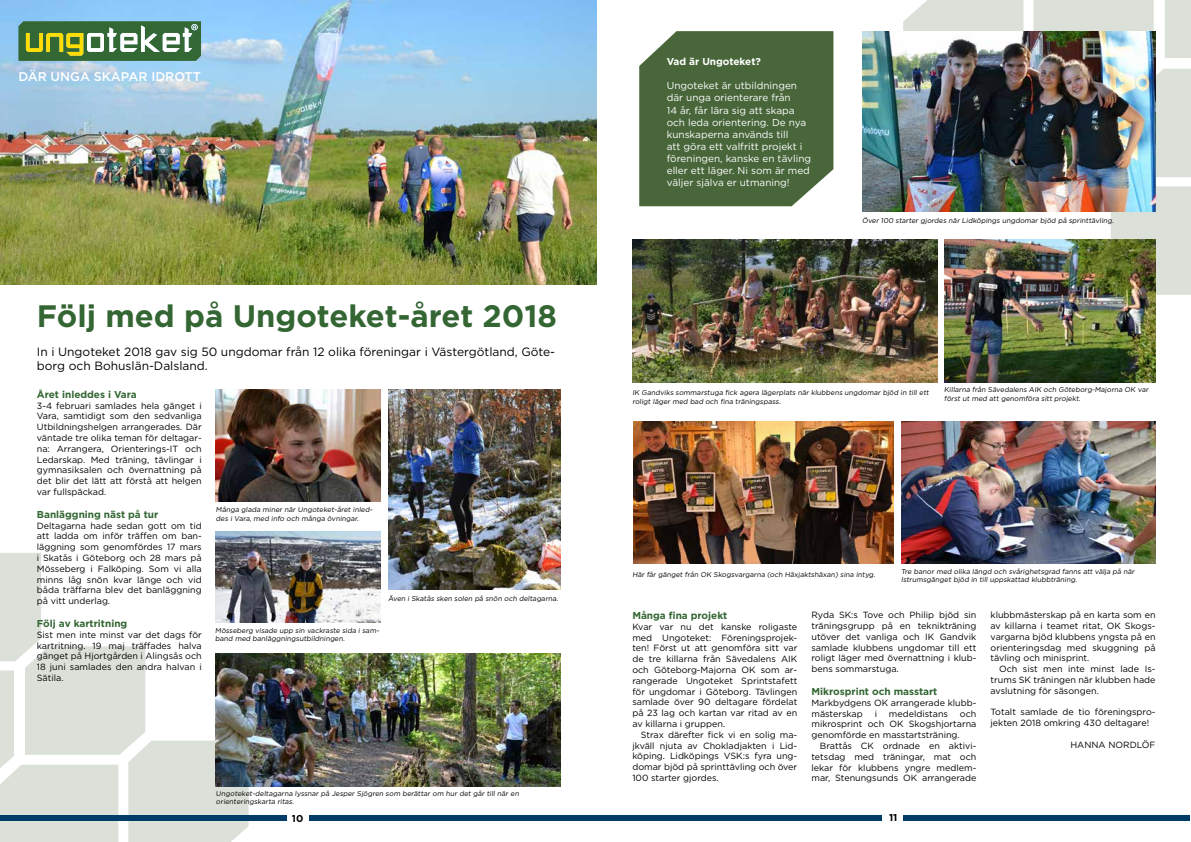
<style>
.page{position:relative;width:1191px;height:842px;background:#fff}
.page>*{position:absolute;margin:0;border:0;box-sizing:border-box;transform-origin:0 0}
.t1{font:700 31px "Gotham";color:#363}
.t2{font:500 12.6px "Gotham";color:#fff}
.t3{font:12px/14.4px "Gotham";color:#000}
.t4{font:10px/12px "Gotham";color:#fff}
.t5{font:700 10px "Gotham";color:#363}
.t6{font:700 10px "Gotham";color:#fff}
.t7{font:700 10px "Gotham";color:#000}
.t8{font:9px/10.8px "Gotham";color:#000;text-align:justify}
.t9{font:7px/8.4px "Gotham";color:#000}
</style>
<div class="page">
<img style="left:0;top:0;width:596px;height:285px">
<svg style="left:0;top:553px;width:249px;height:289px"></svg>
<svg style="left:903px;top:0;width:288px;height:295px"></svg>
<svg style="left:18px;top:21px;width:183px;height:40px;background:#658a53"></svg>
<div style="left:309px;top:815px;width:286px;height:6px;background:#003c68"></div>
<div style="left:595px;top:815px;width:287px;height:6px;background:#003c68"></div>
<div style="left:0;top:815px;width:286px;height:6px;background:#003c68"></div>
<div style="left:903px;top:815px;width:287px;height:6px;background:#003c68"></div>
<div style="left:639px;top:31px;width:194px;height:175px;background:#48663a"></div>
<img style="left:216px;top:390px;width:165px;height:112px">
<img style="left:388px;top:390px;width:172px;height:200px">
<img style="left:216px;top:531px;width:165px;height:92px">
<img style="left:216px;top:654px;width:344px;height:132px">
<img style="left:862px;top:31px;width:293px;height:181px">
<img style="left:633px;top:421px;width:260px;height:143px">
<img style="left:901px;top:421px;width:254px;height:143px">
<img style="left:944px;top:240px;width:211px;height:142px">
<img style="left:632px;top:240px;width:305px;height:142px">
<h2 class="t2" style="left:18px;top:68px;width:184px">DÄR UNGA SKAPAR IDROTT</h2>
<h1 class="t1" style="left:37px;top:296px;width:521px">Följ med på Ungoteket-året 2018</h1>
<h3 class="t3" style="left:37px;top:344px;width:520px">In i Ungoteket 2018 gav sig 50 ungdomar från 12 olika föreningar i Västergötland, Göte&shy;borg och Bohuslän-Dalsland.</h3>
<p class="t5" style="left:37px;top:388px;width:101px">Året inleddes i Vara</p>
<p class="t8" style="left:37px;top:400px;width:166px">3-4 februari samlades hela gänget i Vara, samtidigt som den sedvanliga Utbildningshelgen arrangerades. Där väntade tre olika teman för deltagar&shy;na: Arrangera, Orienterings-IT och Ledarskap. Med träning, tävlingar i gymnasiksalen och övernattning på det blir det lätt att förstå att helgen var fullspäckad.</p>
<p class="t5" style="left:37px;top:508px;width:123px">Banläggning näst på tur</p>
<p class="t8" style="left:37px;top:520px;width:166px">Deltagarna hade sedan gott om tid att ladda om inför träffen om ban&shy;läggning som genomfördes 17 mars i Skatås i Göteborg och 28 mars på Mösseberg i Falköping. Som vi alla minns låg snön kvar länge och vid båda träffarna blev det banläggning på vitt underlag.</p>
<p class="t5" style="left:37px;top:617px;width:92px">Följ av kartritning</p>
<p class="t8" style="left:37px;top:629px;width:166px">Sist men inte minst var det dags för kartritning. 19 maj träffades halva gänget på Hjortgården i Alingsås och 18 juni samlades den andra halvan i Sätila.</p>
<p class="t9" style="left:216px;top:505px;width:159px">Många glada miner när Ungoteket-året inled&shy;des i Vara, med info och många övningar.</p>
<p class="t9" style="left:388px;top:594px;width:173px">Även i Skatås sken solen på snön och deltagarna.</p>
<p class="t9" style="left:215px;top:626px;width:166px">Mösseberg visade upp sin vackraste sida i sam&shy;band med banläggningsutbildningen.</p>
<p class="t9" style="left:216px;top:789px;width:305px">Ungoteket-deltagarna lyssnar på Jesper Sjögren som berättar om hur det går till när en orienteringskarta ritas.</p>
<p class="t6" style="left:667px;top:55px;width:96px">Vad är Ungoteket?</p>
<p class="t4" style="left:667px;top:80px;width:146px">Ungoteket är utbildningen där unga orienterare från<br>14 år, får lära sig att skapa och leda orientering. De nya kunskaperna används till<br>att göra ett valfritt projekt i föreningen, kanske en tävling eller ett läger. Ni som är med väljer själva er utmaning!</p>
<p class="t9" style="left:862px;top:216px;width:254px">Över 100 starter gjordes när Lidköpings ungdomar bjöd på sprinttävling.</p>
<p class="t9" style="left:632px;top:388px;width:299px">IK Gandviks sommarstuga fick agera lägerplats när klubbens ungdomar bjöd in till ett roligt läger med bad och fina träningspass.</p>
<p class="t9" style="left:944px;top:385px;width:207px">Killarna från Sävedalens AIK och Göteborg-Majorna OK var först ut med att genomföra sitt projekt.</p>
<p class="t9" style="left:632px;top:570px;width:245px">Här får gänget från OK Skogsvargarna (och Häxjaktshäxan) sina intyg.</p>
<p class="t9" style="left:901px;top:567px;width:236px">Tre banor med olika längd och svårighetsgrad fanns att välja på när<br>Istrumsgänget bjöd in till uppskattad klubbträning.</p>
<p class="t5" style="left:632px;top:609px;width:97px">Många fina projekt</p>
<p class="t8" style="left:632px;top:621px;width:166px">Kvar var nu det kanske roligaste med Ungoteket: Föreningsprojek&shy;ten! Först ut att genomföra sitt var de tre killarna från Sävedalens AIK och Göteborg-Majorna OK som ar&shy;rangerade Ungoteket Sprintstafett för ungdomar i Göteborg. Tävlingen samlade över 90 deltagare fördelat på 23 lag och kartan var ritad av en av killarna i gruppen.</p>
<p class="t8" style="left:632px;top:729px;width:166px;text-indent:9px">Strax därefter fick vi en solig ma&shy;jkväll njuta av Chokladjakten i Lid&shy;köping. Lidköpings VSK:s fyra ung&shy;domar bjöd på sprinttävling och över 100 starter gjordes.</p>
<p class="t8" style="left:811px;top:609px;width:166px">Ryda SK:s Tove och Philip bjöd sin träningsgrupp på en teknikträning utöver det vanliga och IK Gandvik samlade klubbens ungdomar till ett roligt läger med övernattning i klub&shy;bens sommarstuga.</p>
<p class="t5" style="left:811px;top:685px;width:127px">Mikrosprint och masstart</p>
<p class="t8" style="left:811px;top:697px;width:166px">Markbydgens OK arrangerade klubb&shy;mästerskap</p>
<p class="t8" style="left:811px;top:708px;width:166px;text-indent:148px">och mikrosprint och OK Skogshjortarna genomförde en masstartsträning.</p>
<p class="t8" style="left:811px;top:740px;width:166px;text-indent:9px">Brattås CK ordnade en aktivi&shy;tetsdag med träningar, mat och lekar för klubbens yngre medlem&shy;mar, Stenungsunds OK arrangerade</p>
<p class="t8" style="left:874px;top:708px;width:4px">i</p>
<p class="t8" style="left:889px;top:708px;width:61px">medeldistans</p>
<p class="t8" style="left:990px;top:609px;width:166px">klubbmästerskap på en karta som en av killarna i teamet ritat, OK Skogs&shy;vargarna bjöd klubbens yngsta på en orienteringsdag med skuggning på tävling och minisprint.</p>
<p class="t8" style="left:990px;top:663px;width:166px;text-indent:9px">Och sist men inte minst lade Is&shy;trums SK träningen när klubben hade avslutning för säsongen.</p>
<p class="t8" style="left:990px;top:707px;width:166px">Totalt samlade de tio föreningspro&shy;jekten 2018 omkring 430 deltagare!</p>
<p class="t8" style="left:1070px;top:739px;width:87px">HANNA NORDLÖF</p>
<p class="t7" style="left:292px;top:812px;width:13px">10</p>
<p class="t7" style="left:889px;top:811px;width:10px">11</p>
</div>
